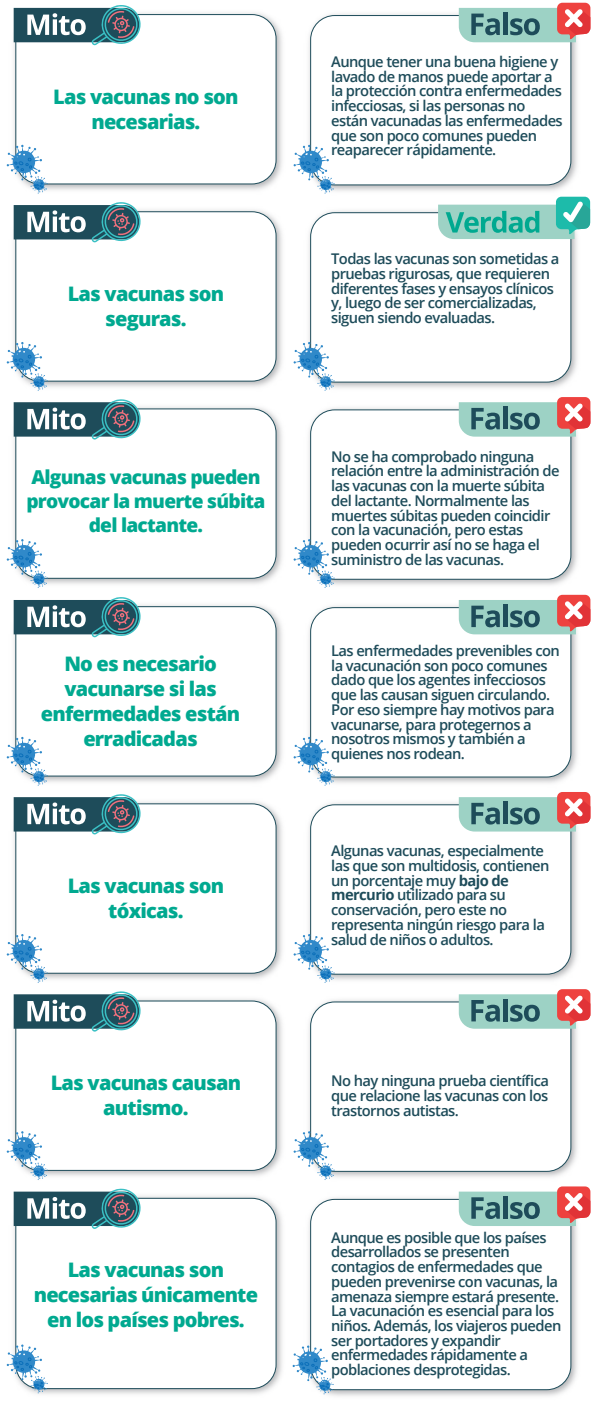
<style>
.page{position:relative;width:596px;height:1409px;background:#fff}
.page>*{position:absolute;margin:0;border:0;box-sizing:border-box;transform-origin:0 0}
.t1{font:800 20px/25px "Open Sans";letter-spacing:-.04em;color:#00a990;text-align:center}
.t2{font:800 19.1px/23.9px "Open Sans";letter-spacing:-.04em;color:#00a990;text-align:center}
.t3{font:600 14.7px/14.7px "Open Sans";letter-spacing:-.04em;color:#1e4c5a}
.s1{font-weight:700}
</style>
<div class="page">
<img style="left:13px;top:8px;width:269px;height:182px">
<div style="left:16px;top:15px;width:260px;height:169px;background:#fff;border-radius:24px"></div>
<div style="left:16px;top:14px;width:260px;height:170px;border:1px solid #1e4c5a;border-radius:24px"></div>
<img style="left:308px;top:14px;width:269px;height:177px">
<div style="left:310px;top:16px;width:260px;height:169px;background:#fff;border-radius:24px"></div>
<div style="left:310px;top:15px;width:260px;height:170px;border:1px solid #1e4c5a;border-radius:24px"></div>
<svg style="left:7px;top:145px;width:41px;height:49px"></svg>
<svg style="left:293px;top:145px;width:41px;height:49px"></svg>
<svg style="left:458px;top:3px;width:132px;height:39px"></svg>
<svg style="left:14px;top:5px;width:127px;height:41px"></svg>
<img style="left:13px;top:205px;width:269px;height:182px">
<div style="left:16px;top:212px;width:260px;height:169px;background:#fff;border-radius:24px"></div>
<div style="left:16px;top:212px;width:260px;height:169px;border:1px solid #1e4c5a;border-radius:24px"></div>
<img style="left:308px;top:211px;width:269px;height:177px">
<div style="left:310px;top:213px;width:260px;height:169px;background:#fff;border-radius:24px"></div>
<div style="left:310px;top:212px;width:260px;height:170px;border:1px solid #1e4c5a;border-radius:24px"></div>
<svg style="left:7px;top:342px;width:41px;height:49px"></svg>
<svg style="left:293px;top:342px;width:41px;height:49px"></svg>
<svg style="left:14px;top:202px;width:127px;height:41px"></svg>
<img style="left:13px;top:402px;width:269px;height:182px">
<div style="left:16px;top:409px;width:260px;height:169px;background:#fff;border-radius:24px"></div>
<div style="left:16px;top:409px;width:260px;height:169px;border:1px solid #1e4c5a;border-radius:24px"></div>
<img style="left:309px;top:408px;width:268px;height:177px">
<div style="left:310px;top:410px;width:260px;height:169px;background:#fff;border-radius:24px"></div>
<div style="left:310px;top:410px;width:260px;height:169px;border:1px solid #1e4c5a;border-radius:24px"></div>
<svg style="left:7px;top:539px;width:41px;height:49px"></svg>
<svg style="left:293px;top:539px;width:41px;height:49px"></svg>
<svg style="left:458px;top:397px;width:132px;height:39px"></svg>
<svg style="left:14px;top:399px;width:127px;height:41px"></svg>
<img style="left:13px;top:600px;width:269px;height:186px">
<div style="left:16px;top:606px;width:260px;height:170px;background:#fff;border-radius:24px"></div>
<div style="left:16px;top:606px;width:260px;height:170px;border:1px solid #1e4c5a;border-radius:24px"></div>
<img style="left:309px;top:606px;width:268px;height:180px">
<div style="left:310px;top:607px;width:260px;height:170px;background:#fff;border-radius:24px"></div>
<div style="left:310px;top:607px;width:260px;height:170px;border:1px solid #1e4c5a;border-radius:24px"></div>
<svg style="left:7px;top:736px;width:41px;height:49px"></svg>
<svg style="left:293px;top:736px;width:41px;height:49px"></svg>
<svg style="left:458px;top:595px;width:132px;height:39px"></svg>
<svg style="left:14px;top:597px;width:127px;height:40px"></svg>
<img style="left:13px;top:797px;width:269px;height:186px">
<div style="left:16px;top:803px;width:260px;height:170px;background:#fff;border-radius:24px"></div>
<div style="left:16px;top:803px;width:260px;height:170px;border:1px solid #1e4c5a;border-radius:24px"></div>
<img style="left:309px;top:803px;width:268px;height:180px">
<div style="left:310px;top:804px;width:260px;height:170px;background:#fff;border-radius:24px"></div>
<div style="left:310px;top:804px;width:260px;height:170px;border:1px solid #1e4c5a;border-radius:24px"></div>
<svg style="left:7px;top:933px;width:41px;height:49px"></svg>
<svg style="left:293px;top:933px;width:41px;height:49px"></svg>
<svg style="left:458px;top:792px;width:132px;height:39px"></svg>
<svg style="left:14px;top:794px;width:127px;height:41px"></svg>
<img style="left:13px;top:994px;width:269px;height:182px">
<div style="left:16px;top:1001px;width:260px;height:169px;background:#fff;border-radius:24px"></div>
<div style="left:16px;top:1000px;width:260px;height:170px;border:1px solid #1e4c5a;border-radius:24px"></div>
<img style="left:309px;top:1000px;width:268px;height:177px">
<div style="left:310px;top:1001px;width:260px;height:170px;background:#fff;border-radius:24px"></div>
<div style="left:310px;top:1001px;width:260px;height:170px;border:1px solid #1e4c5a;border-radius:24px"></div>
<svg style="left:7px;top:1131px;width:41px;height:49px"></svg>
<svg style="left:293px;top:1131px;width:41px;height:49px"></svg>
<svg style="left:458px;top:989px;width:132px;height:39px"></svg>
<svg style="left:14px;top:991px;width:127px;height:41px"></svg>
<img style="left:13px;top:1191px;width:269px;height:203px">
<div style="left:16px;top:1198px;width:260px;height:190px;background:#fff;border-radius:24px"></div>
<div style="left:16px;top:1198px;width:260px;height:190px;border:1px solid #1e4c5a;border-radius:24px"></div>
<img style="left:309px;top:1198px;width:268px;height:198px">
<div style="left:310px;top:1199px;width:260px;height:190px;background:#fff;border-radius:24px"></div>
<div style="left:310px;top:1199px;width:260px;height:190px;border:1px solid #1e4c5a;border-radius:24px"></div>
<svg style="left:7px;top:1344px;width:41px;height:49px"></svg>
<svg style="left:292px;top:1345px;width:41px;height:49px"></svg>
<svg style="left:458px;top:1186px;width:132px;height:39px"></svg>
<svg style="left:14px;top:1188px;width:127px;height:41px"></svg>
<svg style="left:438px;top:197px;width:151px;height:42px"></svg>
<h1 class="t1" style="left:53px;top:83px;width:187px">Las vacunas no son necesarias.</h1>
<h1 class="t1" style="left:68px;top:280px;width:158px">Las vacunas son seguras.</h1>
<p class="t2" style="left:26px;top:464px;width:240px">Algunas vacunas pueden provocar la muerte súbita del lactante.</p>
<p class="t3" style="left:331px;top:54px;width:233px">Aunque tener una buena higiene y lavado de manos puede aportar a la protección contra enfermedades infecciosas, si las personas no están vacunadas las enfermedades que son poco comunes pueden reaparecer rápidamente.</p>
<p class="t3" style="left:331px;top:251px;width:229px">Todas las vacunas son sometidas a pruebas rigurosas, que requieren diferentes fases y ensayos clínicos y, luego de ser comercializadas, siguen siendo evaluadas.</p>
<p class="t3" style="left:331px;top:448px;width:230px">No se ha comprobado ninguna relación entre la administración de las vacunas con la muerte súbita del lactante. Normalmente las muertes súbitas pueden coincidir con la vacunación, pero estas pueden ocurrir así no se haga el suministro de las vacunas.</p>
<h1 class="t1" style="left:41px;top:650px;width:201px">No es necesario vacunarse si las enfermedades están erradicadas</h1>
<p class="t3" style="left:331px;top:643px;width:230px">Las enfermedades prevenibles con la vacunación son poco comunes dado que los agentes infecciosos que las causan siguen circulando.<br>Por eso siempre hay motivos para vacunarse, para protegernos a nosotros mismos y también a quienes nos rodean.</p>
<h1 class="t1" style="left:68px;top:872px;width:158px">Las vacunas son tóxicas.</h1>
<p class="t3" style="left:331px;top:843px;width:219px">Algunas vacunas, especialmente las que son multidosis, contienen un porcentaje muy <span class="s1">bajo de mercurio</span> utilizado para su conservación, pero este no representa ningún riesgo para la salud de niños o adultos.</p>
<h1 class="t1" style="left:51px;top:1069px;width:192px">Las vacunas causan autismo.</h1>
<p class="t3" style="left:331px;top:1073px;width:219px;text-align:justify">No hay ninguna prueba científica que relacione las vacunas con los trastornos autistas.</p>
<h1 class="t1" style="left:34px;top:1255px;width:226px">Las vacunas son necesarias únicamente en los países pobres.</h1>
<p class="t3" style="left:331px;top:1229px;width:231px">Aunque es posible que los países desarrollados se presenten contagios de enfermedades que pueden prevenirse con vacunas, la amenaza siempre estará presente.<br>La vacunación es esencial para los niños. Además, los viajeros pueden ser portadores y expandir enfermedades rápidamente a poblaciones desprotegidas.</p>
</div>
